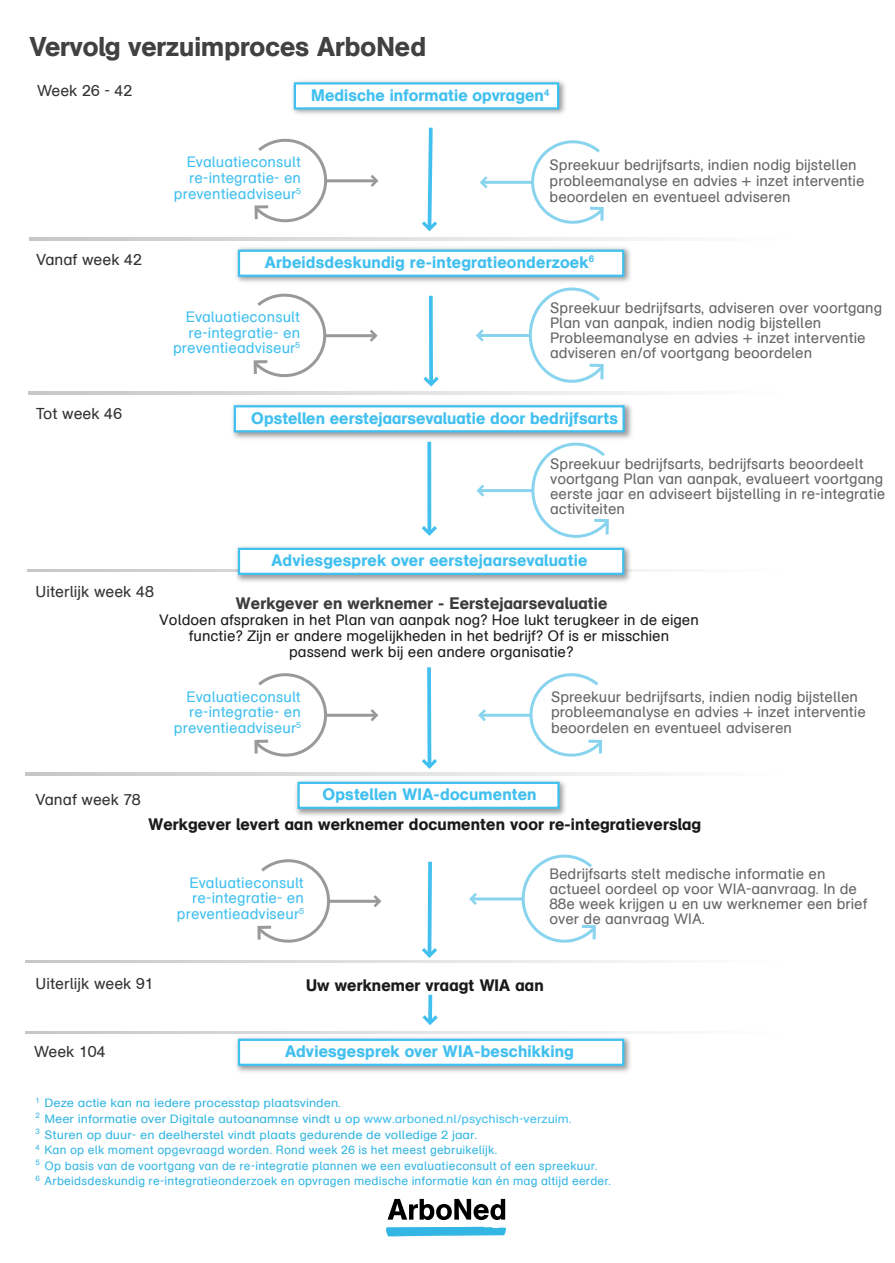
<style>
.page{position:relative;width:895px;height:1263px;background:#fff}
.page>*{position:absolute;margin:0;border:0;box-sizing:border-box;transform-origin:0 0}
.t1{font:27px "AG Schoolbook Medium A";color:#414141}
.t2{font:16.5px "AG Schoolbook Medium A";letter-spacing:.01em;color:#41c0f0}
.t3{font:16.5px "AG Schoolbook Medium A";letter-spacing:.01em;color:#1a1a1a}
.t4{font:16.5px "AG Schoolbook Medium A";letter-spacing:.01em;color:#3c3c3c}
.t5{font:15.75px "AG Schoolbook Regular A";color:#333}
.t6{font:15px/15px "AG Schoolbook Regular A";color:#666}
.t7{font:15px/15.6px "AG Schoolbook Regular A";letter-spacing:.01em;color:#41c0f0;text-align:right}
.t8{font:15px/15.6px "AG Schoolbook Regular A";color:#1d1d1b;text-align:center}
.t9{font:12px/15.6px "AG Schoolbook Regular A";letter-spacing:.01em;color:#34b6e4;scale:1.07 1}
.s1{color:#41c0f0}
</style>
<div class="page">
<svg style="left:386px;top:1227px;width:120px;height:9px"></svg>
<svg style="left:387px;top:1199px;width:118px;height:21px"></svg>
<svg style="left:25px;top:773px;width:623px;height:2px"></svg>
<svg style="left:29px;top:391px;width:622px;height:3px;background:#dcddde"></svg>
<svg style="left:27px;top:569px;width:623px;height:3px"></svg>
<svg style="left:30px;top:238px;width:622px;height:2px"></svg>
<svg style="left:422px;top:127px;width:15px;height:104px"></svg>
<svg style="left:427px;top:442px;width:4px;height:84px"></svg>
<svg style="left:421px;top:526px;width:16px;height:10px"></svg>
<svg style="left:429px;top:296px;width:4px;height:81px"></svg>
<svg style="left:423px;top:377px;width:15px;height:10px"></svg>
<svg style="left:427px;top:667px;width:4px;height:92px"></svg>
<svg style="left:422px;top:759px;width:15px;height:10px"></svg>
<img style="left:292px;top:81px;width:274px;height:33px">
<div style="left:294px;top:82px;width:265px;height:28px;background:#fff;border:2px solid #41c0f0"></div>
<img style="left:232px;top:404px;width:400px;height:35px">
<div style="left:234px;top:405px;width:390px;height:27px;background:#fff;border:2px solid #41c0f0"></div>
<svg style="left:253px;top:293px;width:76px;height:85px"></svg>
<hr style="left:325px;top:334px;width:49px;height:3px;background:#999">
<svg style="left:369px;top:330px;width:8px;height:12px"></svg>
<svg style="left:528px;top:287px;width:76px;height:96px"></svg>
<hr style="left:479px;top:334px;width:51px;height:3px;background:#88d4ef">
<svg style="left:476px;top:329px;width:7px;height:13px"></svg>
<svg style="left:254px;top:673px;width:76px;height:84px"></svg>
<hr style="left:325px;top:714px;width:50px;height:3px;background:#999">
<svg style="left:370px;top:709px;width:8px;height:12px"></svg>
<svg style="left:526px;top:673px;width:77px;height:84px"></svg>
<hr style="left:481px;top:714px;width:50px;height:3px;background:#88d4ef">
<svg style="left:478px;top:709px;width:8px;height:12px"></svg>
<svg style="left:254px;top:138px;width:76px;height:85px"></svg>
<hr style="left:326px;top:179px;width:49px;height:3px;background:#999">
<svg style="left:370px;top:175px;width:8px;height:12px"></svg>
<svg style="left:528px;top:140px;width:76px;height:84px"></svg>
<hr style="left:482px;top:181px;width:50px;height:3px;background:#88d4ef">
<svg style="left:479px;top:176px;width:8px;height:12px"></svg>
<svg style="left:422px;top:861px;width:15px;height:97px"></svg>
<svg style="left:257px;top:859px;width:76px;height:84px"></svg>
<hr style="left:328px;top:900px;width:50px;height:3px;background:#999">
<svg style="left:373px;top:895px;width:8px;height:12px"></svg>
<svg style="left:518px;top:854px;width:78px;height:89px"></svg>
<hr style="left:472px;top:897px;width:51px;height:3px;background:#88d4ef">
<svg style="left:469px;top:893px;width:8px;height:12px"></svg>
<svg style="left:25px;top:960px;width:623px;height:3px;background:#dcddde"></svg>
<svg style="left:25px;top:1031px;width:623px;height:3px;background:#dcddde"></svg>
<svg style="left:428px;top:995px;width:4px;height:20px"></svg>
<svg style="left:422px;top:1015px;width:15px;height:10px"></svg>
<img style="left:236px;top:247px;width:395px;height:35px">
<div style="left:238px;top:250px;width:386px;height:27px;background:#fff;border:2px solid #41c0f0"></div>
<img style="left:233px;top:547px;width:401px;height:35px">
<div style="left:238px;top:548px;width:386px;height:27px;background:#fff;border:2px solid #41c0f0"></div>
<img style="left:236px;top:1037px;width:395px;height:35px">
<div style="left:238px;top:1039px;width:386px;height:27px;background:#fff;border:2px solid #41c0f0"></div>
<img style="left:295px;top:781px;width:271px;height:35px">
<div style="left:297px;top:782px;width:262px;height:27px;background:#fff;border:2px solid #41c0f0"></div>
<svg style="left:528px;top:442px;width:81px;height:96px"></svg>
<hr style="left:479px;top:489px;width:53px;height:3px;background:#88d4ef">
<svg style="left:476px;top:484px;width:8px;height:13px"></svg>
<h1 class="t1" style="left:30px;top:31px;width:398px">Vervolg verzuimproces ArboNed</h1>
<p class="t2" style="left:311px;top:85px;width:240px">Medische informatie opvragen<sup>4</sup></p>
<p class="t5" style="left:37px;top:82px;width:97px">Week 26 - 42</p>
<p class="t7" style="left:174px;top:155px;width:129px">Evaluatieconsult re-integratie- en preventieadviseur<sup>5</sup></p>
<p class="t6" style="left:549px;top:158px;width:316px;line-height:15.6px">Spreekuur bedrijfsarts, indien nodig bijstellen probleemanalyse en advies + inzet interventie beoordelen en eventueel adviseren</p>
<p class="t5" style="left:36px;top:250px;width:107px">Vanaf week 42</p>
<p class="t5" style="left:36px;top:404px;width:87px">Tot week 46</p>
<p class="t5" style="left:36px;top:582px;width:120px">Uiterlijk week 48</p>
<p class="t2" style="left:265px;top:252px;width:331px">Arbeidsdeskundig re-integratieonderzoek<sup>6</sup></p>
<p class="t7" style="left:173px;top:309px;width:129px">Evaluatieconsult re-integratie- en preventieadviseur<sup>5</sup></p>
<p class="t6" style="left:550px;top:301px;width:333px">Spreekuur bedrijfsarts, adviseren over voortgang Plan van aanpak, indien nodig bijstellen Probleemanalyse en advies + inzet interventie adviseren en/of voortgang beoordelen</p>
<p class="t2" style="left:251px;top:408px;width:368px">Opstellen eerstejaarsevaluatie door bedrijfsarts</p>
<p class="t6" style="left:550px;top:457px;width:336px">Spreekuur bedrijfsarts, bedrijfsarts beoordeelt voortgang Plan van aanpak, evalueert voortgang eerste jaar en adviseert bijstelling in re-integratie activiteiten</p>
<p class="t2" style="left:271px;top:550px;width:317px">Adviesgesprek over eerstejaarsevaluatie</p>
<p class="t4" style="left:236px;top:593px;width:373px">Werkgever en werknemer - Eerstejaarsevaluatie</p>
<p class="t8" style="left:159px;top:613px;width:541px">Voldoen afspraken in het Plan van aanpak nog? Hoe lukt terugkeer in de eigen functie? Zijn er andere mogelijkheden in het bedrijf? Of is er misschien passend werk bij een andere organisatie?</p>
<p class="t7" style="left:174px;top:689px;width:129px">Evaluatieconsult re-integratie- en preventieadviseur<sup>5</sup></p>
<p class="t6" style="left:551px;top:689px;width:316px;line-height:15.6px">Spreekuur bedrijfsarts, indien nodig bijstellen probleemanalyse en advies + inzet interventie beoordelen en eventueel adviseren</p>
<p class="t5" style="left:36px;top:790px;width:107px">Vanaf week 78</p>
<p class="t2" style="left:322px;top:784px;width:216px">Opstellen WIA-documenten</p>
<p class="t3" style="left:148px;top:814px;width:554px">Werkgever levert aan werknemer documenten voor re-integratieverslag</p>
<p class="t7" style="left:177px;top:875px;width:129px">Evaluatieconsult re-integratie- en preventieadviseur<sup>5</sup></p>
<p class="t6" style="left:549px;top:866px;width:319px">Bedrijfsarts stelt medische informatie en actueel oordeel op voor WIA-aanvraag. In de 88e week krijgen u en uw werknemer een brief over de aanvraag WIA.</p>
<p class="t5" style="left:36px;top:974px;width:120px">Uiterlijk week 91</p>
<p class="t3" style="left:306px;top:975px;width:239px">Uw werknemer vraagt WIA aan</p>
<p class="t5" style="left:34px;top:1042px;width:73px">Week 104</p>
<p class="t2" style="left:285px;top:1041px;width:290px">Adviesgesprek over WIA-beschikking</p>
<p class="t9" style="left:36px;top:1095px;width:539px"><sup>1</sup> Deze actie kan na iedere processtap plaatsvinden.<br><sup>2</sup> Meer informatie over Digitale autoanamnse vindt u op <span class="s1">www.arboned.nl/psychisch-verzuim.<br></span><sup>3</sup> Sturen op duur- en deelherstel vindt plaats gedurende de volledige 2 jaar.<br><sup>4</sup> Kan op elk moment opgevraagd worden. Rond week 26 is het meest gebruikelijk.<br><sup>5</sup> Op basis van de voortgang van de re-integratie plannen we een evaluatieconsult of een spreekuur.<br><sup>6</sup> Arbeidsdeskundig re-integratieonderzoek en opvragen medische informatie kan én mag altijd eerder.</p>
</div>
